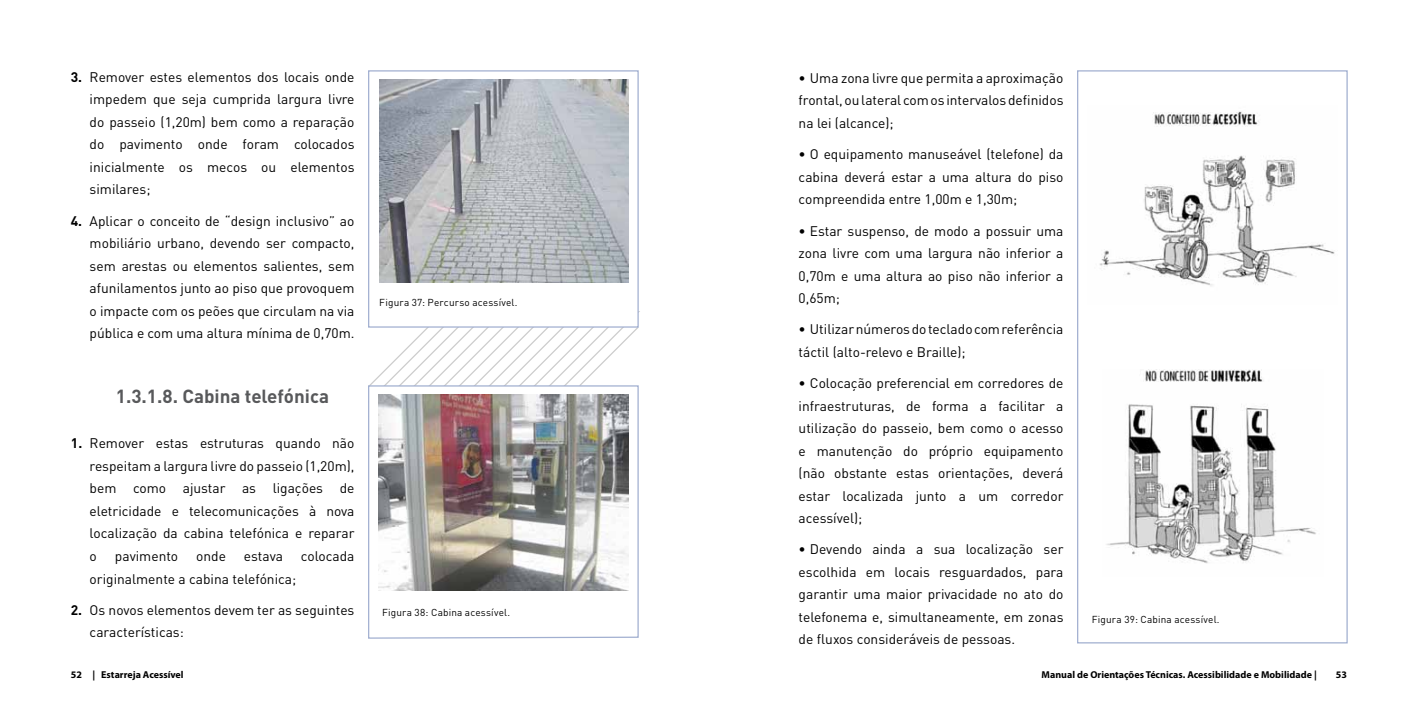
<style>
.page{position:relative;width:1418px;height:709px;background:#fff}
.page>*{position:absolute;margin:0;border:0;box-sizing:border-box;transform-origin:0 0}
.t1{font:700 18.75px "DIN";color:#58595b}
.t2{font:13.75px/22.5px "DIN";color:#000;text-align:justify}
.t3{font:10px "DIN";letter-spacing:.015em;color:#000}
.t4{font:700 10px "Myriad Pro";color:#000}
.t5{font:700 10px "Myriad Pro";color:#000101}
.s1{font-weight:700}
.s2{color:#000}
</style>
<div class="page">
<svg style="left:369px;top:312px;width:270px;height:73px"></svg>
<svg style="left:368px;top:385px;width:271px;height:254px"></svg>
<img style="left:379px;top:395px;width:249px;height:195px">
<div style="left:1077px;top:70px;width:270px;height:573px;border:1px solid #a1afd0"></div>
<img style="left:1099px;top:111px;width:236px;height:175px">
<img style="left:1106px;top:369px;width:210px;height:195px">
<div style="left:368px;top:70px;width:270px;height:257px;background:#fff;border:1px solid #a1afd0"></div>
<img style="left:380px;top:79px;width:248px;height:203px">
<p class="t2" style="left:90px;top:65px;width:266px;text-indent:-19px"><span class="s1">3.</span> Remover estes elementos dos locais onde impedem que seja cumprida largura livre do passeio (1,20m) bem como a reparação do pavimento onde foram colocados inicialmente os mecos ou elementos similares;</p>
<p class="t2" style="left:90px;top:209px;width:266px;text-indent:-19px"><span class="s1">4.</span> Aplicar o conceito de “design inclusivo” ao mobiliário urbano, devendo ser compacto, sem arestas ou elementos salientes, sem afunilamentos junto ao piso que provoquem o impacte com os peões que circulam na via pública e com uma altura mínima de 0,70m.</p>
<p class="t3" style="left:379px;top:296px;width:140px">Figura 37: Percurso acessível.</p>
<h1 class="t1" style="left:116px;top:384px;width:214px">1.3.1.8. Cabina telefónica</h1>
<p class="t2" style="left:90px;top:432px;width:266px;text-indent:-19px"><span class="s1">1.</span> Remover estas estruturas quando não respeitam a largura livre do passeio (1,20m), bem como ajustar as ligações de eletricidade e telecomunicações à nova localização da cabina telefónica e reparar o</p>
<p class="t2" style="left:115px;top:544px;width:65px">pavimento</p>
<p class="t2" style="left:196px;top:544px;width:31px">onde</p>
<p class="t2" style="left:244px;top:544px;width:40px">estava</p>
<p class="t2" style="left:301px;top:544px;width:55px">colocada</p>
<p class="t2" style="left:90px;top:567px;width:208px">originalmente a cabina telefónica;</p>
<p class="t2" style="left:90px;top:598px;width:266px;text-indent:-19px"><span class="s1">2.</span> Os novos elementos devem ter as seguintes características:</p>
<p class="t3" style="left:382px;top:606px;width:129px">Figura 38: Cabina acessível.</p>
<p class="t2" style="left:798px;top:66px;width:266px">• Uma zona livre que permita a aproximação frontal, ou lateral com os intervalos definidos na lei (alcance);</p>
<p class="t2" style="left:798px;top:143px;width:266px">• O equipamento manuseável (telefone) da cabina deverá estar a uma altura do piso compreendida entre 1,00m e 1,30m;</p>
<p class="t2" style="left:798px;top:219px;width:266px">• Estar suspenso, de modo a possuir uma zona livre com uma largura não inferior a 0,70m e uma altura ao piso não inferior a 0,65m;</p>
<p class="t2" style="left:798px;top:318px;width:266px">• Utilizarnúmeros do teclado com referência táctil (alto-relevo e Braille);</p>
<p class="t2" style="left:798px;top:371px;width:266px">• Colocação preferencial em corredores de infraestruturas, de forma a facilitar a utilização do passeio, bem como o acesso e manutenção do próprio equipamento (não obstante estas orientações, deverá estar localizada junto a um corredor acessível);</p>
<p class="t2" style="left:798px;top:538px;width:266px">• Devendo ainda a sua localização ser escolhida em locais resguardados, para garantir uma maior privacidade no ato do telefonema e, simultaneamente, em zonas de fluxos consideráveis de pessoas.</p>
<p class="t3" style="left:1091px;top:613px;width:129px">Figura 39: Cabina acessível.</p>
<p class="t5" style="left:71px;top:668px;width:114px"><span class="s2">52</span> | Estarreja Acessível</p>
<p class="t4" style="left:1041px;top:668px;width:277px">Manual de Orientações Técnicas. Acessibilidade e Mobilidade |</p>
<p class="t4" style="left:1335px;top:668px;width:13px">53</p>
</div>
